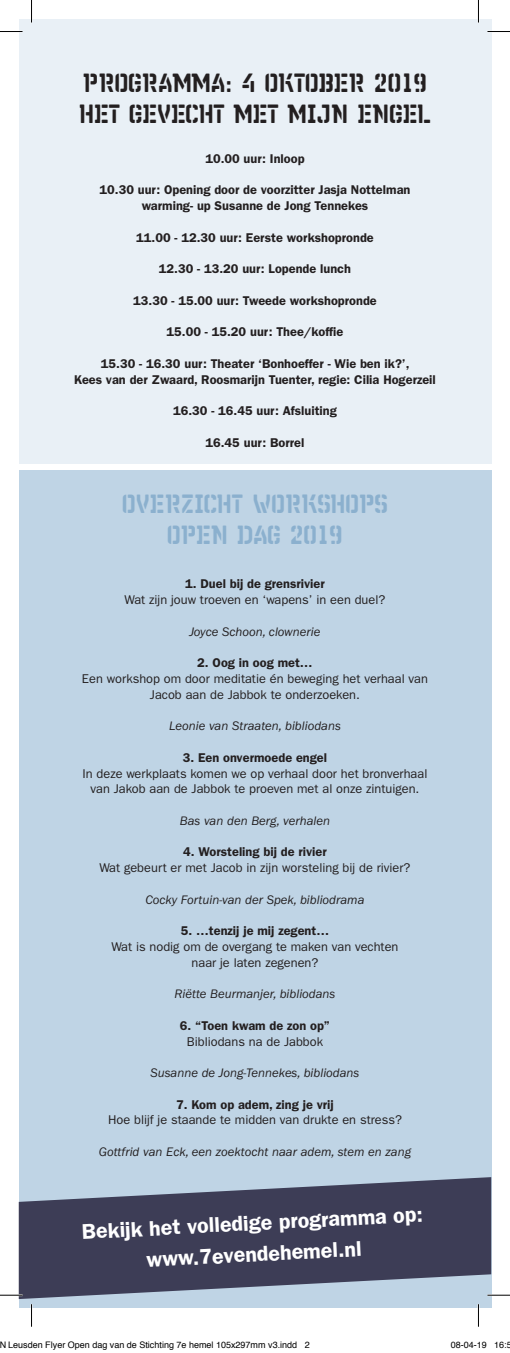
<style>
.page{position:relative;width:510px;height:1353px;background:#fff}
.page>*{position:absolute;margin:0;border:0;box-sizing:border-box;transform-origin:0 0}
.t1{font:22.5px/31.5px "WC Wunderbach Rounded";color:#231f20}
.t2{font:22.5px/31.5px "WC Wunderbach Rounded";color:#8bb0ce;text-align:center}
.t3{font:600 21.45px/31.2px "Franklin Gothic";color:#fff;text-align:center}
.t4{font:600 12.75px/15.8px "Franklin Gothic";color:#231f20;text-align:center}
.t5{font:12.75px/15.8px "Franklin Gothic";color:#231f20;text-align:center}
.t6{font:italic 12.75px "Franklin Gothic";color:#231f20}
.t7{font:9px "Helvetica";color:#000}
</style>
<div class="page">
<div style="left:19px;top:19px;width:472px;height:444px;background:#e9f0f6"></div>
<div style="left:19px;top:470px;width:472px;height:837px;background:#bfd4e5"></div>
<svg style="left:19px;top:1177px;width:472px;height:121px;fill:#3d3d56"></svg>
<hr style="left:0;top:1293px;width:22px;height:2px;background:#fff">
<hr style="left:487px;top:1293px;width:22px;height:2px;background:#fff">
<hr style="left:477px;top:0;width:2px;height:23px;background:#fff">
<hr style="left:477px;top:1303px;width:2px;height:23px;background:#fff">
<svg style="left:0;top:31px;width:22px;height:1px"></svg>
<svg style="left:487px;top:31px;width:22px;height:1px"></svg>
<svg style="left:0;top:1294px;width:22px;height:1px"></svg>
<svg style="left:487px;top:1294px;width:22px;height:1px"></svg>
<svg style="left:31px;top:0;width:1px;height:23px"></svg>
<svg style="left:31px;top:1304px;width:1px;height:22px"></svg>
<svg style="left:478px;top:0;width:1px;height:23px"></svg>
<svg style="left:478px;top:1303px;width:1px;height:23px"></svg>
<h1 class="t1" style="left:79px;top:67px;width:353px">PROGRAMMA: 4 OKTOBER 2019<br>HET GEVECHT MET MIJN ENGEL</h1>
<p class="t4" style="left:205px;top:151px;width:101px">10.00 uur: Inloop</p>
<p class="t4" style="left:99px;top:182px;width:312px">10.30 uur: Opening door de voorzitter Jasja Nottelman warming- up Susanne de Jong Tennekes</p>
<p class="t4" style="left:136px;top:229px;width:239px">11.00 - 12.30 uur: Eerste workshopronde</p>
<p class="t4" style="left:159px;top:261px;width:194px">12.30 - 13.20 uur: Lopende lunch</p>
<p class="t4" style="left:133px;top:292px;width:245px">13.30 - 15.00 uur: Tweede workshopronde</p>
<p class="t4" style="left:166px;top:324px;width:178px">15.00 - 15.20 uur: Thee/koffie</p>
<p class="t4" style="left:74px;top:355px;width:363px">15.30 - 16.30 uur: Theater ‘Bonhoeffer - Wie ben ik?’,<br>Kees van der Zwaard, Roosmarijn Tuenter, regie: Cilia Hogerzeil</p>
<p class="t4" style="left:173px;top:403px;width:165px">16.30 - 16.45 uur: Afsluiting</p>
<p class="t4" style="left:205px;top:434px;width:100px">16.45 uur: Borrel</p>
<h1 class="t2" style="left:122px;top:487px;width:267px">OVERZICHT WORKSHOPS<br>OPEN DAG 2019</h1>
<p class="t4" style="left:185px;top:576px;width:141px">1. Duel bij de grensrivier</p>
<p class="t5" style="left:124px;top:592px;width:262px">Wat zijn jouw troeven en ‘wapens’ in een duel?</p>
<p class="t6" style="left:189px;top:624px;width:132px">Joyce Schoon, clownerie</p>
<p class="t4" style="left:197px;top:655px;width:117px">2. Oog in oog met…</p>
<p class="t5" style="left:82px;top:670px;width:347px">Een workshop om door meditatie én beweging het verhaal van<br>Jacob aan de Jabbok te onderzoeken.</p>
<p class="t6" style="left:169px;top:719px;width:173px">Leonie van Straaten, bibliodans</p>
<p class="t4" style="left:183px;top:749px;width:146px">3. Een onvermoede engel</p>
<p class="t5" style="left:82px;top:765px;width:346px">In deze werkplaats komen we op verhaal door het bronverhaal van Jakob aan de Jabbok te proeven met al onze zintuigen.</p>
<p class="t6" style="left:180px;top:813px;width:152px">Bas van den Berg, verhalen</p>
<p class="t4" style="left:183px;top:844px;width:145px">4. Worsteling bij de rivier</p>
<p class="t5" style="left:99px;top:860px;width:312px">Wat gebeurt er met Jacob in zijn worsteling bij de rivier?</p>
<p class="t6" style="left:145px;top:892px;width:220px">Cocky Fortuin-van der Spek, bibliodrama</p>
<p class="t4" style="left:181px;top:922px;width:150px">5. …tenzij je mij zegent…</p>
<p class="t5" style="left:111px;top:938px;width:288px">Wat is nodig om de overgang te maken van vechten naar je laten zegenen?</p>
<p class="t6" style="left:174px;top:986px;width:162px">Riëtte Beurmanjer, bibliodans</p>
<p class="t4" style="left:180px;top:1017px;width:151px">6. “Toen kwam de zon op”</p>
<p class="t5" style="left:187px;top:1033px;width:138px">Bibliodans na de Jabbok</p>
<p class="t6" style="left:150px;top:1065px;width:210px">Susanne de Jong-Tennekes, bibliodans</p>
<p class="t4" style="left:176px;top:1096px;width:159px">7. Kom op adem, zing je vrij</p>
<p class="t5" style="left:108px;top:1112px;width:295px">Hoe blijf je staande te midden van drukte en stress?</p>
<p class="t6" style="left:99px;top:1144px;width:314px">Gottfrid van Eck, een zoektocht naar adem, stem en zang</p>
<h2 class="t3" style="left:81px;top:1215px;width:343px;rotate:-3deg">Bekijk het volledige programma op: www.7evendehemel.nl</h2>
<p class="t7" style="left:-1px;top:1337px;width:312px">N Leusden Flyer Open dag van de Stichting 7e hemel 105x297mm v3.indd 2</p>
<p class="t7" style="left:450px;top:1337px;width:63px">08-04-19 16:5</p>
</div>
